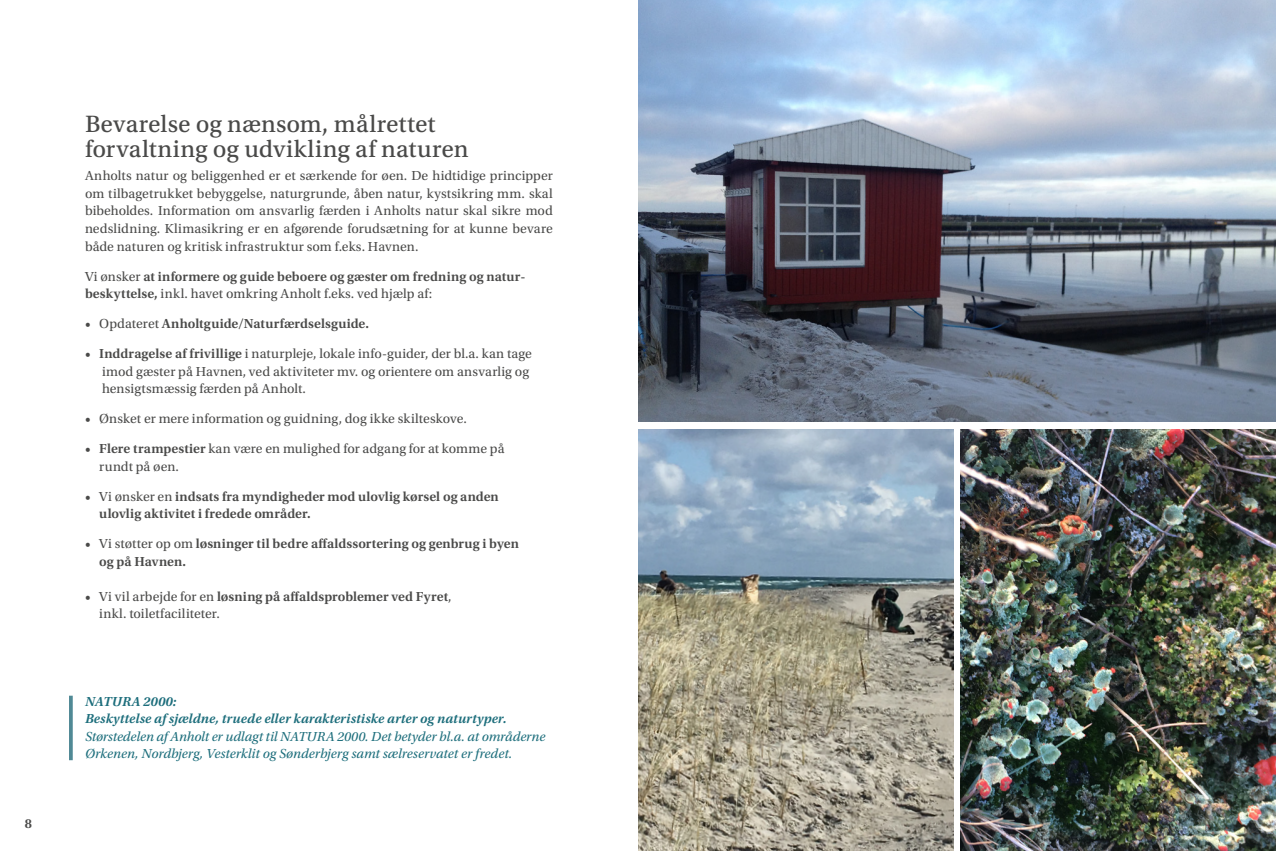
<style>
.page{position:relative;width:1276px;height:851px;background:#fff}
.page>*{position:absolute;margin:0;border:0;box-sizing:border-box;transform-origin:0 0}
.t1{font:25px/25px "Utopia Std Capt";color:#4a4a49}
.t2{font:13.75px/17.5px "Utopia Std";letter-spacing:.005em;color:#4a4a49}
.t3{font:600 13.75px/17.5px "Utopia Std";letter-spacing:.005em;color:#4a4a49}
.t4{font:italic 13.75px/17.5px "Utopia Std";letter-spacing:-.005em;color:#1d6e7c}
.t5{font:italic 600 13.75px/17.5px "Utopia Std";letter-spacing:.01em;color:#1d6e7c}
.s1{font-weight:400}
.s2{font-weight:600}
</style>
<div class="page">
<img style="left:638px;top:0;width:638px;height:422px">
<img style="left:638px;top:429px;width:315px;height:421px">
<img style="left:960px;top:429px;width:316px;height:421px">
<svg style="left:69px;top:695px;width:4px;height:65px"></svg>
<p class="t3" style="left:25px;top:815px;width:9px">8</p>
<h1 class="t1" style="left:85px;top:111px;width:385px">Bevarelse og nænsom, målrettet forvaltning og udvikling af naturen</h1>
<p class="t2" style="left:85px;top:167px;width:469px;text-align:justify">Anholts natur og beliggenhed er et særkende for øen. De hidtidige principper om tilbagetrukket bebyggelse, naturgrunde, åben natur, kystsikring mm. skal bibeholdes. Information om ansvarlig færden i Anholts natur skal sikre mod nedslidning. Klimasikring er en afgørende forudsætning for at kunne bevare både naturen og kritisk infrastruktur som f.eks. Havnen.</p>
<p class="t3" style="left:85px;top:267px;width:442px"><span class="s1">Vi ønsker</span> at informere og guide beboere og gæster om fredning og natur&shy;beskyttelse, <span class="s1">inkl. havet omkring Anholt f.eks. ved hjælp af:</span></p>
<p class="t3" style="left:85px;top:315px;width:285px"><span class="s1">• Opdateret</span> Anholtguide/Naturfærdselsguide.</p>
<p class="t2" style="left:102px;top:345px;width:431px;text-indent:-17px">• <span class="s2">Inddragelse af frivillige</span> i naturpleje, lokale info-guider, der bl.a. kan tage imod gæster på Havnen, ved aktiviteter mv. og orientere om ansvarlig og hensigtsmæssig færden på Anholt.</p>
<p class="t2" style="left:85px;top:410px;width:383px">• Ønsket er mere information og guidning, dog ikke skilteskove.</p>
<p class="t2" style="left:99px;top:440px;width:407px;text-indent:-14px">• <span class="s2">Flere trampestier</span> kan være en mulighed for adgang for at komme på rundt på øen.</p>
<p class="t3" style="left:99px;top:487px;width:401px;text-indent:-14px"><span class="s1">• Vi ønsker en</span> indsats fra myndigheder mod ulovlig kørsel og anden ulovlig aktivitet i fredede områder.</p>
<p class="t3" style="left:99px;top:535px;width:421px;text-indent:-14px"><span class="s1">• Vi støtter op om</span> løsninger til bedre affaldssortering og genbrug i byen og på Havnen.</p>
<p class="t2" style="left:99px;top:587px;width:354px;text-indent:-14px">• Vi vil arbejde for en <span class="s2">løsning på affaldsproblemer ved Fyret</span>, inkl. toiletfaciliteter.</p>
<p class="t5" style="left:85px;top:692px;width:423px">NATURA 2000:<br>Beskyttelse af sjældne, truede eller karakteristiske arter og naturtyper.</p>
<p class="t4" style="left:85px;top:727px;width:462px">Størstedelen af Anholt er udlagt til NATURA 2000. Det betyder bl.a. at områderne<br>Ørkenen, Nordbjerg, Vesterklit og Sønderbjerg samt sælreservatet er fredet.</p>
</div>
